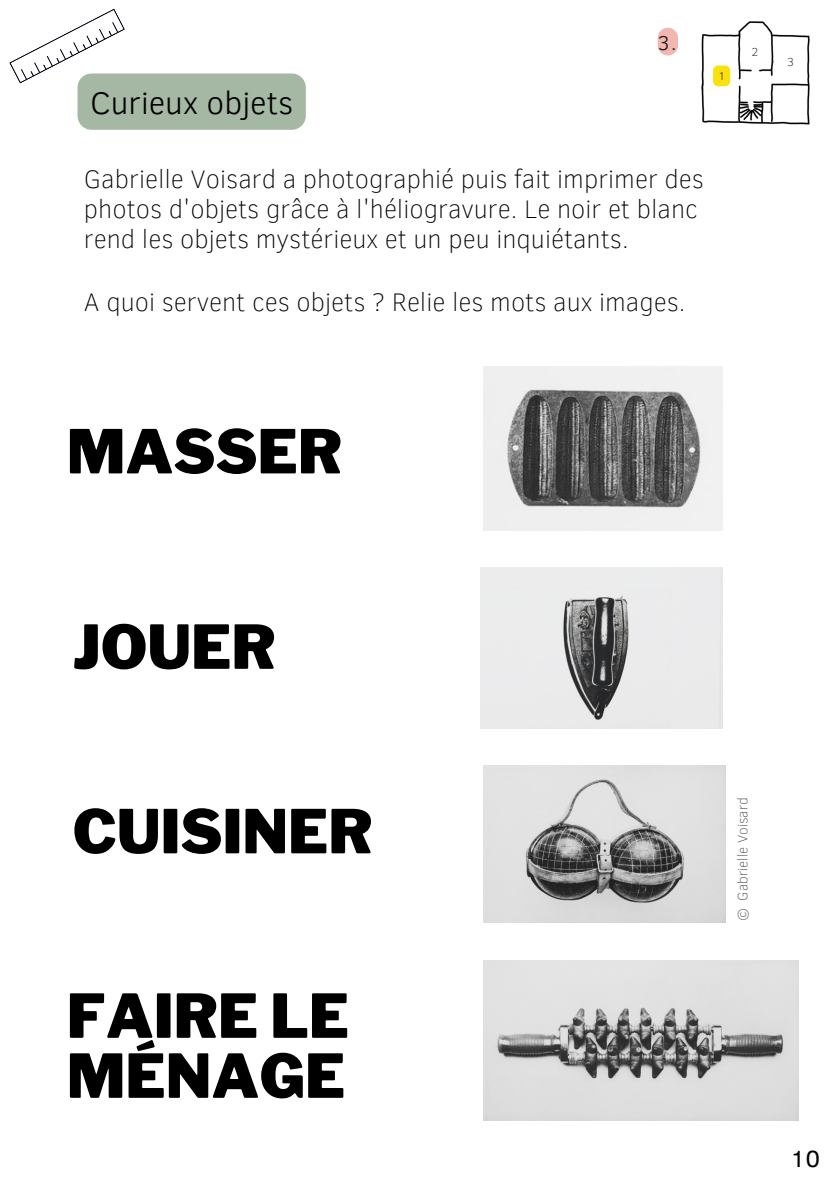
<style>
.page{position:relative;width:839px;height:1191px;background:#fff}
.page>*{position:absolute;margin:0;border:0;box-sizing:border-box;transform-origin:0 0}
.t1{font:900 60px/60px "Libre Franklin";color:#000}
.t2{font:300 32px "Clear Sans";color:#000}
.t3{font:100 26px/30px "Clear Sans";color:#000}
.t4{font:24px "Clear Sans";color:#000}
.t5{font:300 20.6px "Clear Sans";color:#191919}
.t6{font:100 14px "Clear Sans";color:#4f4948}
.t7{font:100 11.8px "Clear Sans";color:#000}
</style>
<div class="page">
<svg style="left:9px;top:9px;width:116px;height:75px"></svg>
<img style="left:483px;top:960px;width:315px;height:161px">
<img style="left:483px;top:765px;width:242px;height:158px">
<img style="left:481px;top:568px;width:241px;height:160px">
<div style="left:77px;top:74px;width:229px;height:56px;background:#a5b8a3;border-radius:14px"></div>
<img style="left:701px;top:21px;width:109px;height:104px">
<img style="left:483px;top:367px;width:239px;height:163px">
<div style="left:657px;top:28px;width:21px;height:27px;background:#f3b7b1;border-radius:10px"></div>
<div style="left:713px;top:66px;width:17px;height:20px;background:#f8e10c;border-radius:5px"></div>
<p class="t2" style="left:90px;top:80px;width:204px">Curieux objets</p>
<p class="t5" style="left:657px;top:28px;width:20px">3.</p>
<p class="t7" style="left:718px;top:68px;width:9px">1</p>
<p class="t3" style="left:84px;top:162px;width:621px">Gabrielle Voisard a photographié puis fait imprimer des photos d'objets grâce à l'héliogravure. Le noir et blanc rend les objets mystérieux et un peu inquiétants.</p>
<p class="t3" style="left:84px;top:285px;width:603px">A quoi servent ces objets ? Relie les mots aux images.</p>
<p class="t7" style="left:751px;top:43px;width:8px">2</p>
<p class="t7" style="left:787px;top:54px;width:8px">3</p>
<h1 class="t1" style="left:67px;top:422px;width:277px">MASSER</h1>
<h1 class="t1" style="left:73px;top:617px;width:205px">JOUER</h1>
<h1 class="t1" style="left:73px;top:802px;width:301px">CUISINER</h1>
<h1 class="t1" style="left:67px;top:986px;width:284px">FAIRE LE<br>MÉNAGE</h1>
<p class="t6" style="left:732px;top:921px;width:125px;rotate:-90deg">© Gabrielle Voisard</p>
<p class="t4" style="left:790px;top:1141px;width:31px">10</p>
</div>
